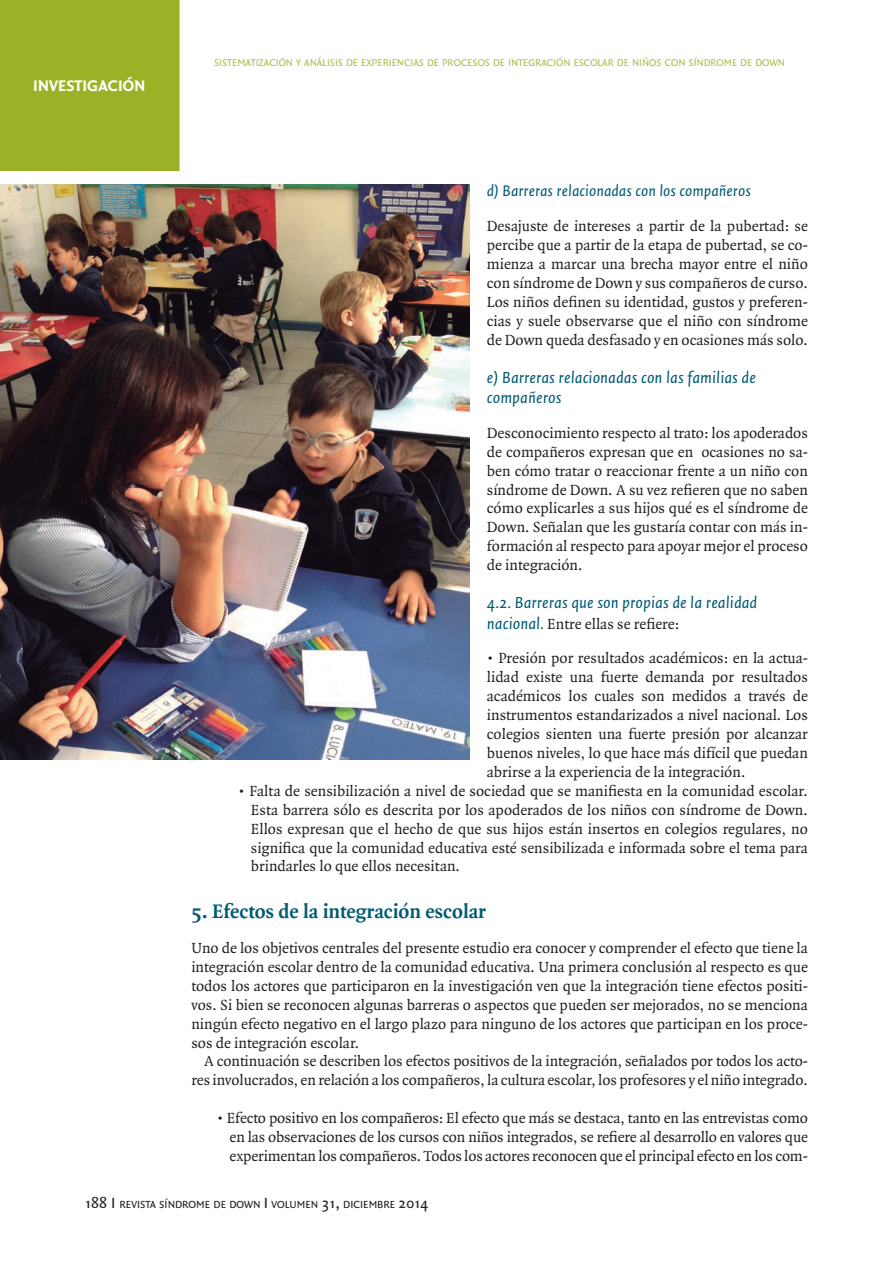
<style>
.page{position:relative;width:893px;height:1263px;background:#fff}
.page>*{position:absolute;margin:0;border:0;box-sizing:border-box;transform-origin:0 0}
.Ttulo_2{font:700 21px "Quadraat";color:#005a74}
.Título_3{font:italic 17.25px/20.7px "Quadraat Sans";color:#005a74}
.Título_3-2{font:italic 16.5px "Quadraat Sans";color:#005a74}
.t1{font:700 16.5px "Quadraat Sans";color:#fff}
.Normal_sin_meter{font:15.75px/18.9px "Quadraat";color:#231f20;text-align:justify}
.Título_3-3{font:15.75px "Quadraat";color:#231f20}
.t2{font:10.95px "Quadraat Sans";color:#231f20}
.Titulito{font:10.5px "Quadraat Sans";color:#adbe4f}
.s1{font-family:"Quadraat Sans";font-style:italic;font-size:17.25px;color:#005a74}
.s2{font-style:italic}
.s3{font-size:15.75px}
</style>
<div class="page">
<div style="left:3px;top:3px;width:173px;height:165px;background:#9cb226"></div>
<div style="left:0;top:0;width:179px;height:171px;border:2px solid #9cb226"></div>
<img style="left:0;top:185px;width:470px;height:574px">
<p class="t1" style="left:33px;top:76px;width:114px">INVESTIGACIÓN</p>
<p class="Titulito" style="left:214px;top:56px;width:572px">SISTEMATIZACIÓN Y ANÁLISIS DE EXPERIENCIAS DE PROCESOS DE INTEGRACIÓN ESCOLAR DE NIÑOS CON SÍNDROME DE DOWN</p>
<p class="Título_3-2" style="left:487px;top:183px;width:265px">d) Barreras relacionadas con los compañeros</p>
<p class="Normal_sin_meter" style="left:487px;top:217px;width:323px">Desajuste de intereses a partir de la pubertad: se percibe que a partir de la etapa de pubertad, se co&shy;mienza a marcar una brecha mayor entre el niño con síndrome de Down y sus compañeros de curso.<br>Los niños definen su identidad, gustos y preferen&shy;cias y suele observarse que el niño con síndrome de Down queda desfasado y en ocasiones más solo.</p>
<p class="Título_3" style="left:487px;top:367px;width:271px">e) Barreras relacionadas con las familias de compañeros</p>
<p class="Normal_sin_meter" style="left:487px;top:424px;width:323px">Desconocimiento respecto al trato: los apoderados de compañeros expresan que en ocasiones no sa&shy;ben cómo tratar o reaccionar frente a un niño con síndrome de Down. A su vez refieren que no saben cómo explicarles a sus hijos qué es el síndrome de Down. Señalan que les gustaría contar con más in&shy;formación al respecto para apoyar mejor el proceso de integración.</p>
<p class="Título_3" style="left:487px;top:593px;width:272px">4.2. Barreras que son propias de la realidad</p>
<p class="Título_3-3" style="left:487px;top:616px;width:194px"><span class="s1">nacional.</span> Entre ellas se refiere:</p>
<p class="Normal_sin_meter" style="left:487px;top:649px;width:323px"><span class="s2">•</span> Presión por resultados académicos: en la actua&shy;lidad existe una fuerte demanda por resultados académicos los cuales son medidos a través de instrumentos estandarizados a nivel nacional. Los colegios sienten una fuerte presión por alcanzar buenos niveles, lo que hace más difícil que puedan abrirse a la experiencia de la integración.</p>
<p class="Normal_sin_meter" style="left:251px;top:782px;width:559px;text-indent:-13px"><span class="s2">•</span> Falta de sensibilización a nivel de sociedad que se manifiesta en la comunidad escolar.<br>Esta barrera sólo es descrita por los apoderados de los niños con síndrome de Down.<br>Ellos expresan que el hecho de que sus hijos están insertos en colegios regulares, no significa que la comunidad educativa esté sensibilizada e informada sobre el tema para brindarles lo que ellos necesitan.</p>
<p class="Ttulo_2" style="left:191px;top:900px;width:296px">5. Efectos de la integración escolar</p>
<p class="Normal_sin_meter" style="left:191px;top:939px;width:618px">Uno de los objetivos centrales del presente estudio era conocer y comprender el efecto que tiene la integración escolar dentro de la comunidad educativa. Una primera conclusión al respecto es que todos los actores que participaron en la investigación ven que la integración tiene efectos positi&shy;vos. Si bien se reconocen algunas barreras o aspectos que pueden ser mejorados, no se menciona ningún efecto negativo en el largo plazo para ninguno de los actores que participan en los proce&shy;sos de integración escolar.</p>
<p class="Normal_sin_meter" style="left:191px;top:1052px;width:618px;text-align:right">A continuación se describen los efectos positivos de la integración, señalados por todos los acto&shy;res involucrados, en relación a los compañeros, la cultura escolar, los profesores y el niño integrado.</p>
<p class="Normal_sin_meter" style="left:230px;top:1109px;width:580px;text-indent:-13px"><span class="s2">•</span> Efecto positivo en los compañeros: El efecto que más se destaca, tanto en las entrevistas como en las observaciones de los cursos con niños integrados, se refiere al desarrollo en valores que experimentan los compañeros. Todos los actores reconocen que el principal efecto en los com-</p>
<p class="t2" style="left:85px;top:1198px;width:345px"><span class="s3">188</span> <span class="s3">I</span> REVISTA SÍNDROME DE DOWN <span class="s3">I</span> VOLUMEN <span class="s3">31,</span> DICIEMBRE <span class="s3">2014</span></p>
</div>
